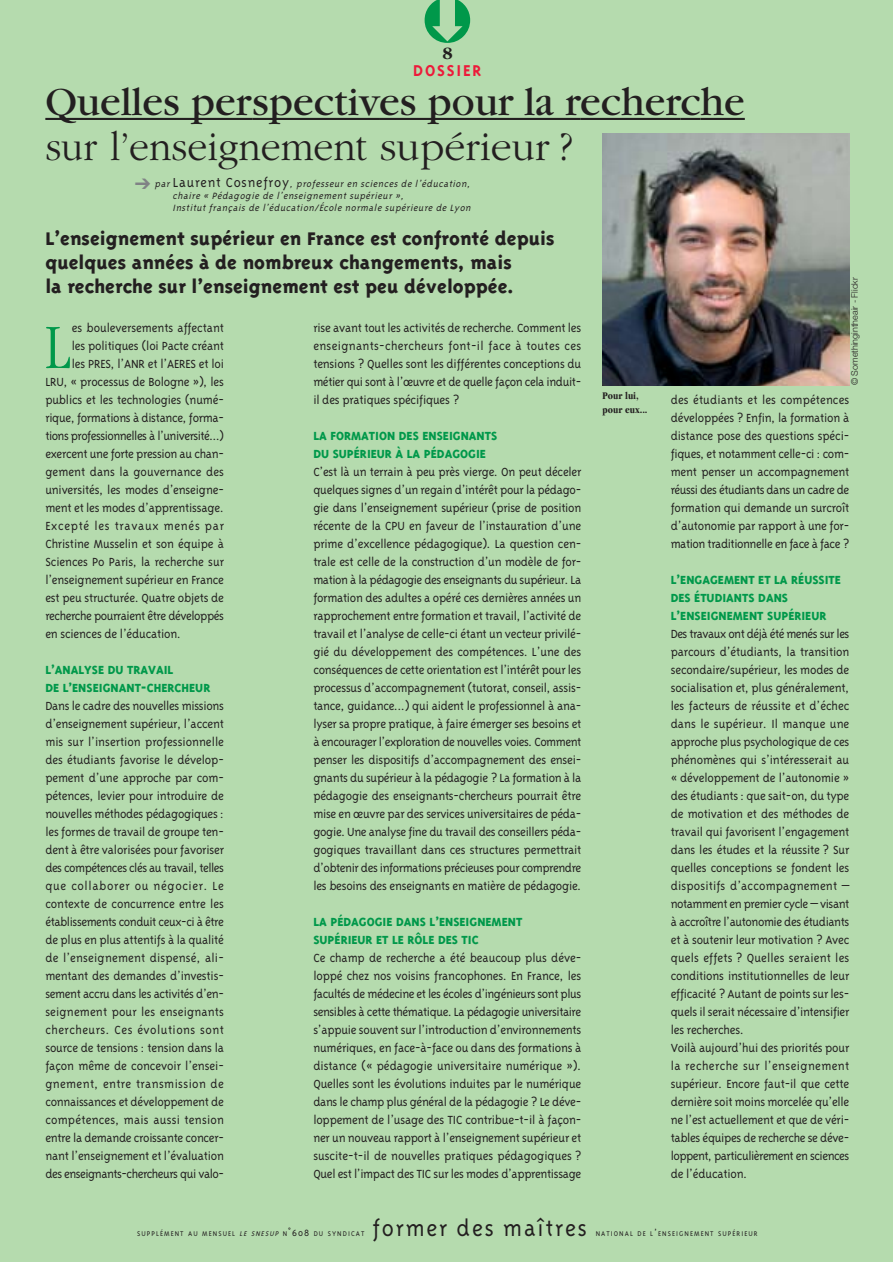
<style>
.page{position:relative;width:893px;height:1262px;background:#fff}
.page>*{position:absolute;margin:0;border:0;box-sizing:border-box;transform-origin:0 0}
.t1{font:300 condensed 65.1px "Garamond";color:#00984a}
.t2{font:42px "Garamond";color:#231f20}
.t3{font:300 42px "Garamond";color:#231f20;scale:.95 1}
.t4{font:300 25.5px "Triplex";letter-spacing:.07em;color:#231f20}
.t5{font:800 21px/24px "Triplex";color:#231f20}
.t6{font:700 18px "Triplex";letter-spacing:.1em;color:#ed1a3a}
.t7{font:700 18px "Garamond";color:#231f20}
.t8{font:300 13.5px/18px "Triplex";letter-spacing:-.015em;color:#231f20;text-align:justify}
.t9{font:800 13.5px/18px "Triplex";color:#00984a}
.t10{font:300 13.5px "Triplex";letter-spacing:-.04em;color:#231f20}
.t11{font:300 13.5px "Triplex";letter-spacing:-.035em;color:#231f20}
.t12{font:300 13.5px "Triplex";letter-spacing:.05em;color:#231f20}
.t13{font:italic 300 10.5px/12px "Triplex";color:#231f20}
.t14{font:700 condensed 10.5px/13.5px "Garamond";color:#231f20}
.t15{font:300 9px "Helvetica Neue";color:#231f20}
.t16{font:300 7.8px "Triplex";letter-spacing:.135em;color:#231f20}
.s1{color:#808285}
.s2{font-style:normal;font-size:15px}
.s3{font-style:italic}
.s4{font-size:10.5px}
</style>
<div class="page">
<div style="left:1px;top:0;width:891px;height:1262px;background:#b5dbae"></div>
<hr style="left:45px;top:118px;width:207px;height:2px;background:#231f20">
<hr style="left:252px;top:118px;width:127px;height:2px;background:#231f20">
<hr style="left:379px;top:118px;width:201px;height:2px;background:#231f20">
<hr style="left:580px;top:118px;width:41px;height:2px;background:#231f20">
<hr style="left:621px;top:118px;width:59px;height:2px;background:#231f20">
<hr style="left:680px;top:118px;width:20px;height:2px;background:#231f20">
<hr style="left:700px;top:118px;width:44px;height:2px;background:#231f20">
<img style="left:602px;top:133px;width:247px;height:253px">
<h3 class="t7" style="left:442px;top:47px;width:12px">8</h3>
<h3 class="t6" style="left:413px;top:63px;width:70px">DOSSIER</h3>
<h2 class="t2" style="left:45px;top:87px;width:701px">Quelles perspectives pour la recherche</h2>
<h2 class="t3" style="left:45px;top:130px;width:556px">sur l’enseignement supérieur ?</h2>
<p class="t13" style="left:172px;top:179px;width:301px;text-indent:-38px"><span class="s1">➔</span> par <span class="s2">L a u r e n t C o s n e f r o y</span> , professeur en sciences de l’éducation, chaire « Pédagogie de l’enseignement supérieur »,<br>Institut français de l’éducation/École normale supérieure de Lyon</p>
<h3 class="t5" style="left:45px;top:228px;width:510px">L’enseignement supérieur en France est confronté depuis quelques années à de nombreux changements, mais<br>la recherche sur l’enseignement est peu développée.</h3>
<h1 class="t1" style="left:45px;top:322px;width:27px">L</h1>
<p class="t8" style="left:72px;top:320px;width:154px">es bouleversements affectant</p>
<p class="t8" style="left:72px;top:338px;width:154px">les politiques (loi Pacte créant</p>
<p class="t8" style="left:72px;top:356px;width:154px">les PRES, l’ANR et l’AERES et loi</p>
<p class="t8" style="left:45px;top:374px;width:180px">LRU, « processus de Bologne »), les</p>
<p class="t8" style="left:45px;top:392px;width:180px">publics et les technologies (numé-</p>
<p class="t8" style="left:45px;top:410px;width:180px">rique, formations à distance, forma-</p>
<p class="t10" style="left:45px;top:431px;width:180px">tions professionnelles à l’université...)</p>
<p class="t8" style="left:45px;top:446px;width:180px">exercent une forte pression au chan-</p>
<p class="t8" style="left:45px;top:464px;width:180px">gement dans la gouvernance des</p>
<p class="t8" style="left:45px;top:482px;width:180px">universités, les modes d’enseigne-</p>
<p class="t8" style="left:45px;top:500px;width:180px">ment et les modes d’apprentissage.</p>
<p class="t12" style="left:45px;top:520px;width:180px">Excepté les travaux menés par</p>
<p class="t8" style="left:45px;top:536px;width:180px">Christine Musselin et son équipe à</p>
<p class="t8" style="left:45px;top:554px;width:180px">Sciences Po Paris, la recherche sur</p>
<p class="t8" style="left:45px;top:572px;width:180px">l’enseignement supérieur en France</p>
<p class="t8" style="left:45px;top:590px;width:180px">est peu structurée. Quatre objets de</p>
<p class="t11" style="left:45px;top:610px;width:180px">recherche pourraient être développés</p>
<p class="t8" style="left:45px;top:626px;width:137px">en sciences de l’éducation.</p>
<p class="t9" style="left:45px;top:662px;width:166px">L’ANALYSE DU TRAVAIL<br>DE L’ENSEIGNANT-CHERCHEUR</p>
<p class="t8" style="left:45px;top:698px;width:180px">Dans le cadre des nouvelles missions d’enseignement supérieur, l’accent mis sur l’insertion professionnelle des étudiants favorise le dévelop&shy;pement d’une approche par com&shy;pétences, levier pour introduire de nouvelles méthodes pédagogiques : les formes de travail de groupe ten&shy;dent à être valorisées pour favoriser des compétences clés au travail, telles que collaborer ou négocier. Le contexte de concurrence entre les établissements conduit ceux-ci à être de plus en plus attentifs à la qualité de l’enseignement dispensé, ali&shy;mentant des demandes d’investis&shy;sement accru dans les activités d’en&shy;seignement pour les enseignants chercheurs. Ces évolutions sont source de tensions : tension dans la façon même de concevoir l’ensei&shy;gnement, entre transmission de connaissances et développement de compétences, mais aussi tension entre la demande croissante concer&shy;nant l’enseignement et l’évaluation des enseignants-chercheurs qui valo-</p>
<p class="t8" style="left:313px;top:320px;width:269px">rise avant tout les activités de recherche. Comment les enseignants-chercheurs font-il face à toutes ces tensions ? Quelles sont les différentes conceptions du métier qui sont à l’œuvre et de quelle façon cela induit&shy;il des pratiques spécifiques ?</p>
<p class="t9" style="left:313px;top:428px;width:185px">LA FORMATION DES ENSEIGNANTS<br>DU SUPÉRIEUR À LA PÉDAGOGIE</p>
<p class="t8" style="left:313px;top:464px;width:269px">C’est là un terrain à peu près vierge. On peut déceler quelques signes d’un regain d’intérêt pour la pédago&shy;gie dans l’enseignement supérieur (prise de position récente de la CPU en faveur de l’instauration d’une prime d’excellence pédagogique). La question cen&shy;trale est celle de la construction d’un modèle de for&shy;mation à la pédagogie des enseignants du supérieur. La formation des adultes a opéré ces dernières années un rapprochement entre formation et travail, l’activité de travail et l’analyse de celle-ci étant un vecteur privilé&shy;gié du développement des compétences. L’une des conséquences de cette orientation est l’intérêt pour les processus d’accompagnement (tutorat, conseil, assis&shy;tance, guidance...) qui aident le professionnel à ana&shy;lyser sa propre pratique, à faire émerger ses besoins et à encourager l’exploration de nouvelles voies. Comment penser les dispositifs d’accompagnement des ensei&shy;gnants du supérieur à la pédagogie ? La formation à la pédagogie des enseignants-chercheurs pourrait être mise en œuvre par des services universitaires de péda&shy;gogie. Une analyse fine du travail des conseillers péda&shy;gogiques travaillant dans ces structures permettrait d’obtenir des informations précieuses pour comprendre les besoins des enseignants en matière de pédagogie.</p>
<p class="t9" style="left:313px;top:914px;width:210px">LA PÉDAGOGIE DANS L’ENSEIGNEMENT<br>SUPÉRIEUR ET LE RÔLE DES TIC</p>
<p class="t8" style="left:313px;top:950px;width:269px">Ce champ de recherche a été beaucoup plus déve&shy;loppé chez nos voisins francophones. En France, les facultés de médecine et les écoles d’ingénieurs sont plus sensibles à cette thématique. La pédagogie universitaire s’appuie souvent sur l’introduction d’environnements numériques, en face-à-face ou dans des formations à distance (« pédagogie universitaire numérique »).<br>Quelles sont les évolutions induites par le numérique dans le champ plus général de la pédagogie ? Le déve&shy;loppement de l’usage des TIC contribue-t-il à façon&shy;ner un nouveau rapport à l’enseignement supérieur et suscite-t-il de nouvelles pratiques pédagogiques ?<br>Quel est l’impact des TIC sur les modes d’apprentissage</p>
<p class="t14" style="left:602px;top:390px;width:46px">Pour lui, pour eux...</p>
<p class="t15" style="left:851px;top:385px;width:109px;rotate:-90deg">© Somethingintheair - Flickr</p>
<p class="t8" style="left:670px;top:392px;width:180px">des étudiants et les compétences développées ? Enfin, la formation à distance pose des questions spéci&shy;fiques, et notamment celle-ci : com&shy;ment penser un accompagnement réussi des étudiants dans un cadre de formation qui demande un surcroît d’autonomie par rapport à une for&shy;mation traditionnelle en face à face ?</p>
<p class="t9" style="left:670px;top:572px;width:172px">L’ENGAGEMENT ET LA RÉUSSITE<br>DES ÉTUDIANTS DANS<br>L’ENSEIGNEMENT SUPÉRIEUR</p>
<p class="t8" style="left:670px;top:626px;width:180px;text-align:left">Des travaux ont déjà été menés sur les parcours d’étudiants, la transition secondaire/supérieur, les modes de socialisation et, plus généralement, les facteurs de réussite et d’échec dans le supérieur. Il manque une approche plus psychologique de ces phénomènes qui s’intéresserait au « développement de l’autonomie » des étudiants : que sait-on, du type de motivation et des méthodes de travail qui favorisent l’engagement dans les études et la réussite ? Sur quelles conceptions se fondent les dispositifs d’accompagnement – notamment en premier cycle – visant à accroître l’autonomie des étudiants et à soutenir leur motivation ? Avec quels effets ? Quelles seraient les conditions institutionnelles de leur efficacité ? Autant de points sur les&shy;quels il serait nécessaire d’intensifier les recherches.<br>Voilà aujourd’hui des priorités pour la recherche sur l’enseignement supérieur. Encore faut-il que cette dernière soit moins morcelée qu’elle ne l’est actuellement et que de véri&shy;tables équipes de recherche se déve&shy;loppent, particulièrement en sciences de l’éducation.</p>
<p class="t16" style="left:137px;top:1230px;width:229px">SUPPLÉMENT AU MENSUEL <span class="s3">LE SNESUP</span> N<span class="s4">˚608</span> DU SYNDICAT</p>
<h3 class="t4" style="left:372px;top:1218px;width:216px">former des maîtres</h3>
<p class="t16" style="left:595px;top:1230px;width:163px">NATIONAL DE L<span class="s4">’</span>ENSEIGNEMENT SUPÉRIEUR</p>
</div>
